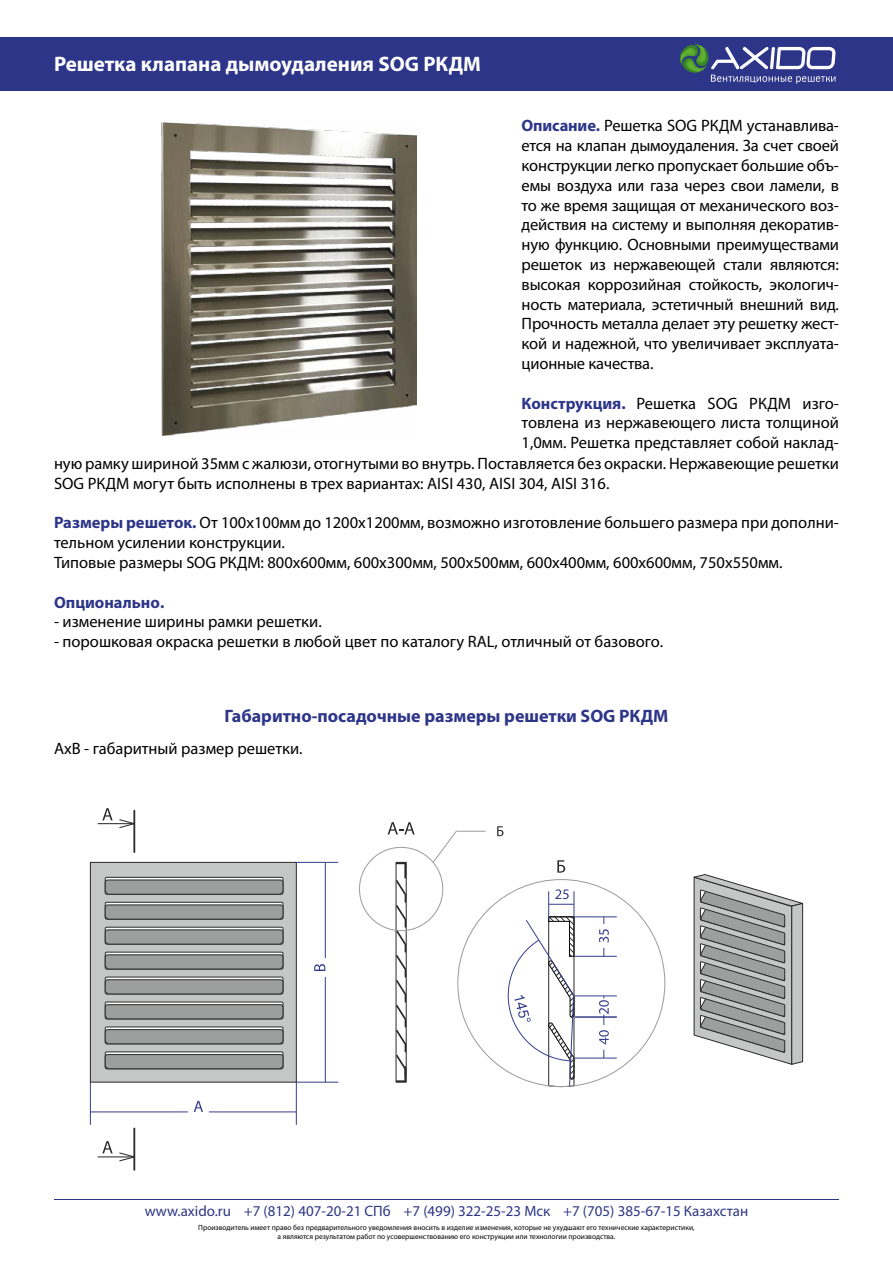
<style>
.page{position:relative;width:893px;height:1263px;background:#fff}
.page>*{position:absolute;margin:0;border:0;box-sizing:border-box;transform-origin:0 0}
.t1{font:700 21px "Myriad Pro";color:#fff}
.t2{font:700 18px "Myriad Pro";color:#2d3589}
.t3{font:16.5px/19.8px "Myriad Pro";color:#000}
.t4{font:700 16.5px "Myriad Pro";color:#2d3589}
.t5{font:15px "Myriad Pro";color:#2d3685}
.t6{font:7.5px/9px "Myriad Pro";color:#000;text-align:center}
.s1{font-weight:700;color:#2d3589}
</style>
<div class="page">
<div style="left:0;top:37px;width:893px;height:53px;background:#2d3589"></div>
<hr style="left:54px;top:1199px;width:785px;height:1px;background:#2d3685">
<svg style="left:680px;top:44px;width:155px;height:40px"></svg>
<img style="left:161px;top:122px;width:256px;height:314px">
<svg style="left:90px;top:862px;width:207px;height:221px"></svg>
<svg style="left:105px;top:879px;width:178px;height:16px"></svg>
<svg style="left:105px;top:904px;width:178px;height:16px"></svg>
<svg style="left:105px;top:929px;width:178px;height:15px"></svg>
<div style="left:105px;top:955px;width:178px;height:14px;background:#9d9e9e;border-radius:3px"></div>
<div style="left:105px;top:954px;width:178px;height:15px;border:1px solid #2b2a29;border-radius:3px"></div>
<div style="left:105px;top:980px;width:178px;height:14px;background:#9d9e9e;border-radius:3px"></div>
<div style="left:105px;top:979px;width:178px;height:15px;border:1px solid #2b2a29;border-radius:3px"></div>
<div style="left:105px;top:1005px;width:178px;height:14px;background:#9d9e9e;border-radius:3px"></div>
<div style="left:105px;top:1004px;width:178px;height:15px;border:1px solid #2b2a29;border-radius:3px"></div>
<div style="left:105px;top:1029px;width:178px;height:15px;background:#9d9e9e;border-radius:3px"></div>
<div style="left:105px;top:1029px;width:178px;height:15px;border:1px solid #2b2a29;border-radius:3px"></div>
<svg style="left:105px;top:1054px;width:178px;height:15px"></svg>
<svg style="left:396px;top:862px;width:10px;height:220px"></svg>
<hr style="left:296px;top:1082px;width:42px;height:1px;background:#363d8b">
<hr style="left:296px;top:862px;width:42px;height:1px;background:#363d8b">
<hr style="left:325px;top:977px;width:1px;height:105px;background:#363d8b">
<hr style="left:325px;top:862px;width:1px;height:96px;background:#363d8b">
<svg style="left:314px;top:964px;width:11px;height:7px"></svg>
<hr style="left:296px;top:1082px;width:1px;height:43px;background:#363d8b">
<hr style="left:90px;top:1082px;width:1px;height:43px;background:#363d8b">
<hr style="left:209px;top:1112px;width:87px;height:1px;background:#363d8b">
<hr style="left:90px;top:1112px;width:98px;height:1px;background:#363d8b">
<svg style="left:194px;top:1101px;width:9px;height:11px"></svg>
<svg style="left:432px;top:831px;width:54px;height:32px"></svg>
<svg style="left:497px;top:826px;width:6px;height:10px"></svg>
<hr style="left:133px;top:811px;width:2px;height:41px;background:#2b2a29">
<hr style="left:98px;top:823px;width:36px;height:1px;background:#2b2a29">
<svg style="left:102px;top:808px;width:34px;height:21px"></svg>
<hr style="left:133px;top:1128px;width:2px;height:42px;background:#2b2a29">
<hr style="left:98px;top:1156px;width:36px;height:1px;background:#2b2a29">
<svg style="left:102px;top:1141px;width:34px;height:21px"></svg>
<svg style="left:388px;top:822px;width:27px;height:12px"></svg>
<svg style="left:557px;top:860px;width:8px;height:13px"></svg>
<svg style="left:503px;top:889px;width:72px;height:198px"></svg>
<hr style="left:575px;top:1058px;width:42px;height:1px;background:#363d8b">
<hr style="left:575px;top:996px;width:42px;height:1px;background:#363d8b">
<hr style="left:575px;top:1017px;width:42px;height:1px;background:#363d8b">
<svg style="left:599px;top:996px;width:10px;height:48px"></svg>
<hr style="left:575px;top:916px;width:42px;height:1px;background:#363d8b">
<hr style="left:575px;top:956px;width:42px;height:1px;background:#363d8b">
<svg style="left:599px;top:917px;width:10px;height:39px"></svg>
<svg style="left:693px;top:874px;width:111px;height:191px"></svg>
<p class="t1" style="left:54px;top:50px;width:428px">Решетка клапана дымоудаления SOG РКДМ</p>
<p class="t3" style="left:522px;top:116px;width:319px;text-align:justify"><span class="s1">Описание.</span> Решетка SOG РКДМ устанавлива&shy;ется на клапан дымоудаления. За счет своей конструкции легко пропускает большие объ&shy;емы воздуха или газа через свои ламели, в то же время защищая от механического воз&shy;действия на систему и выполняя декоратив&shy;ную функцию. Основными преимуществами решеток из нержавеющей стали являются: высокая коррозийная стойкость, экологич&shy;ность материала, эстетичный внешний вид.<br>Прочность металла делает эту решетку жест&shy;кой и надежной, что увеличивает эксплуата&shy;ционные качества.</p>
<p class="t3" style="left:522px;top:393px;width:319px;text-align:justify"><span class="s1">Конструкция.</span> Решетка SOG РКДМ изго&shy;товлена из нержавеющего листа толщиной 1,0мм. Решетка представляет собой наклад-</p>
<p class="t3" style="left:54px;top:453px;width:786px">ную рамку шириной 35мм с жалюзи, отогнутыми во внутрь. Поставляется без окраски. Нержавеющие решетки<br>SOG РКДМ могут быть исполнены в трех вариантах: AISI 430, AISI 304, AISI 316.</p>
<p class="t3" style="left:54px;top:513px;width:786px"><span class="s1">Размеры решеток.</span> От 100х100мм до 1200х1200мм, возможно изготовление большего размера при дополни&shy;тельном усилении конструкции.<br>Типовые размеры SOG РКДМ: 800х600мм, 600х300мм, 500х500мм, 600х400мм, 600х600мм, 750х550мм.</p>
<p class="t4" style="left:54px;top:591px;width:112px">Опционально.</p>
<p class="t3" style="left:54px;top:612px;width:269px">- изменение ширины рамки решетки.</p>
<p class="t3" style="left:54px;top:631px;width:611px">- порошковая окраска решетки в любой цвет по каталогу RAL, отличный от базового.</p>
<p class="t2" style="left:224px;top:704px;width:446px">Габаритно-посадочные размеры решетки SOG РКДМ</p>
<p class="t3" style="left:54px;top:738px;width:250px">АхВ - габаритный размер решетки.</p>
<p class="t5" style="left:145px;top:1202px;width:605px">www.axido.ru +7 (812) 407-20-21 СПб +7 (499) 322-25-23 Мск +7 (705) 385-67-15 Казахстан</p>
<p class="t6" style="left:198px;top:1223px;width:498px">Производитель имеет право без предварительного уведомления вносить в изделие изменения, которые не ухудшают его технические характеристики, а являются результатом работ по усовершенствованию его конструкции или технологии производства.</p>
</div>
